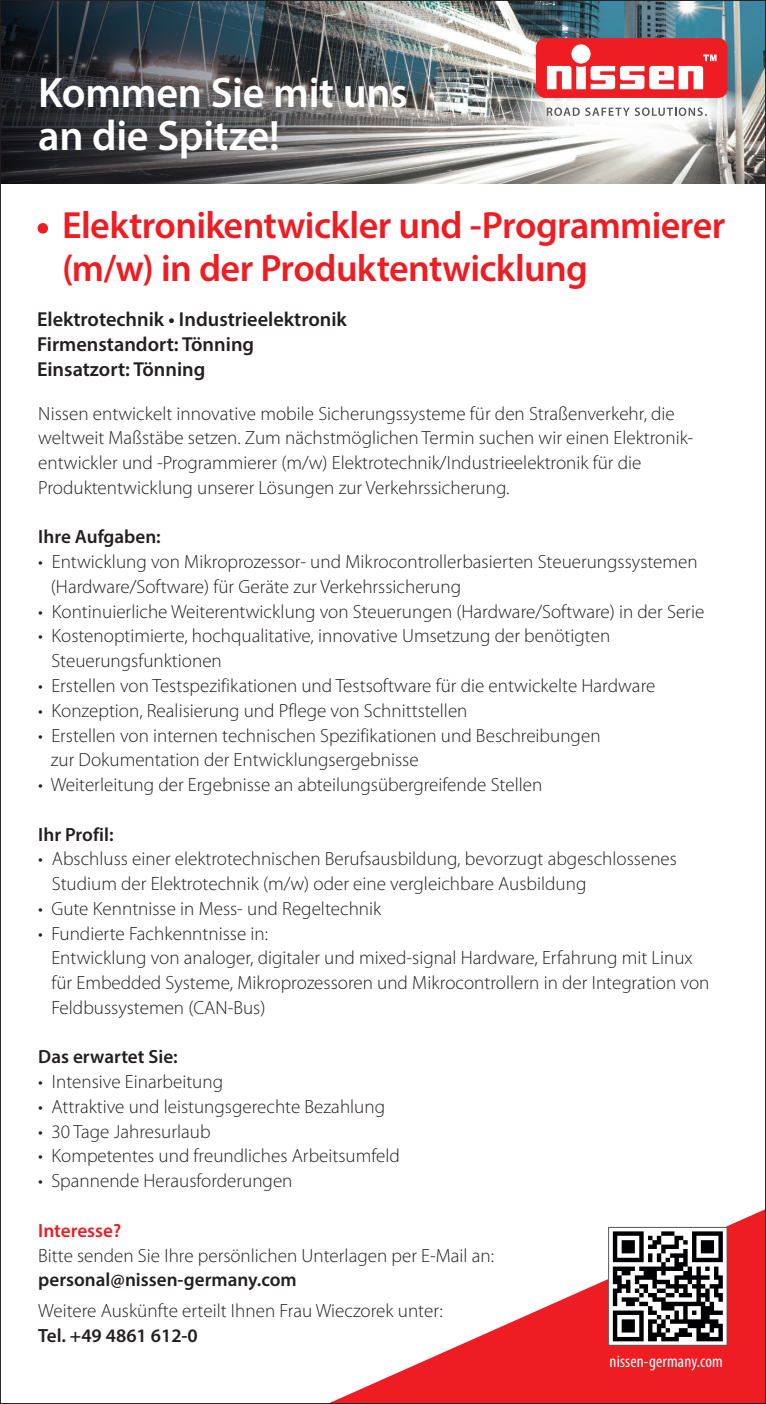
<style>
.page{position:relative;width:766px;height:1404px;background:#fff}
.page>*{position:absolute;margin:0;border:0;box-sizing:border-box;transform-origin:0 0}
.t1{font:600 42.75px/42.8px "Myriad Pro";letter-spacing:-.01em;color:#fff}
.t2{font:600 38.02px/42.8px "Myriad Pro";letter-spacing:-.015em;color:#ee1d23}
.t3{font:600 20.25px/24.8px "Myriad Pro";color:#231f20}
.t4{font:300 19.12px/24.8px "Myriad Pro";color:#231f20}
.t5{font:600 19.12px "Myriad Pro";color:#231f20}
.t6{font:600 19.12px "Myriad Pro";color:#ee1d23}
.t7{font:condensed 17.32px "Myriad Pro";letter-spacing:.01em;color:#fff}
.s1{font-size:38.25px}
</style>
<div class="page">
<img style="left:430px;top:2px;width:333px;height:182px">
<svg style="left:334px;top:1210px;width:429px;height:191px"></svg>
<svg style="left:2px;top:2px;width:428px;height:182px;background:#4d5155"></svg>
<div style="left:38px;top:223px;width:10px;height:10px;border:4px solid #ee1d23;border-radius:50%"></div>
<div style="left:608px;top:1227px;width:118px;height:117px;background:#fff"></div>
<svg style="left:612px;top:1231px;width:110px;height:110px"></svg>
<div style="left:608px;top:1226px;width:119px;height:119px;border:1px solid #57585a"></div>
<svg style="left:509px;top:80px;width:250px;height:62px"></svg>
<svg style="left:546px;top:107px;width:33px;height:9px"></svg>
<svg style="left:585px;top:107px;width:121px;height:9px"></svg>
<div style="left:536px;top:38px;width:191px;height:60px;background:#ee1d23;border-radius:9px"></div>
<div style="left:571px;top:44px;width:19px;height:20px;background:#fff;border-radius:50%"></div>
<svg style="left:546px;top:55px;width:170px;height:34px"></svg>
<h1 class="t1" style="left:38px;top:71px;width:371px">Kommen Sie mit uns an die Spitze!</h1>
<h2 class="t2" style="left:62px;top:203px;width:664px;text-indent:-24px"><span class="s1">·</span> Elektronikentwickler und -Programmierer (m/w) in der Produktentwicklung</h2>
<p class="t3" style="left:37px;top:307px;width:311px">Elektrotechnik • Industrieelektronik<br>Firmenstandort: Tönning<br>Einsatzort: Tönning</p>
<p class="t4" style="left:38px;top:400px;width:656px">Nissen entwickelt innovative mobile Sicherungssysteme für den Straßenverkehr, die weltweit Maßstäbe setzen. Zum nächstmöglichen Termin suchen wir einen Elektronik&shy;entwickler und -Programmierer (m/w) Elektrotechnik/Industrieelektronik für die Produktentwicklung unserer Lösungen zur Verkehrssicherung.</p>
<p class="t5" style="left:38px;top:524px;width:124px">Ihre Aufgaben:</p>
<p class="t4" style="left:51px;top:549px;width:648px;text-indent:-13px">• Entwicklung von Mikroprozessor- und Mikrocontrollerbasierten Steuerungssystemen (Hardware/Software) für Geräte zur Verkehrssicherung</p>
<p class="t4" style="left:38px;top:598px;width:667px">• Kontinuierliche Weiterentwicklung von Steuerungen (Hardware/Software) in der Serie</p>
<p class="t4" style="left:51px;top:623px;width:560px;text-indent:-13px">• Kostenoptimierte, hochqualitative, innovative Umsetzung der benötigten<br>Steuerungsfunktionen</p>
<p class="t4" style="left:38px;top:673px;width:618px">• Erstellen von Testspezifikationen und Testsoftware für die entwickelte Hardware</p>
<p class="t4" style="left:38px;top:697px;width:430px">• Konzeption, Realisierung und Pflege von Schnittstellen</p>
<p class="t4" style="left:51px;top:722px;width:551px;text-indent:-13px">• Erstellen von internen technischen Spezifikationen und Beschreibungen zur Dokumentation der Entwicklungsergebnisse</p>
<p class="t4" style="left:38px;top:772px;width:505px">• Weiterleitung der Ergebnisse an abteilungsübergreifende Stellen</p>
<p class="t5" style="left:38px;top:821px;width:77px">Ihr Profil:</p>
<p class="t4" style="left:52px;top:846px;width:626px;text-indent:-14px">• Abschluss einer elektrotechnischen Berufsausbildung, bevorzugt abgeschlossenes<br>Studium der Elektrotechnik (m/w) oder eine vergleichbare Ausbildung</p>
<p class="t4" style="left:38px;top:895px;width:344px">• Gute Kenntnisse in Mess- und Regeltechnik</p>
<p class="t4" style="left:51px;top:920px;width:659px;text-indent:-13px">• Fundierte Fachkenntnisse in:<br>Entwicklung von analoger, digitaler und mixed-signal Hardware, Erfahrung mit Linux für Embedded Systeme, Mikroprozessoren und Mikrocontrollern in der Integration von Feldbussystemen (CAN-Bus)</p>
<p class="t5" style="left:38px;top:1044px;width:141px">Das erwartet Sie:</p>
<p class="t4" style="left:38px;top:1069px;width:186px">• Intensive Einarbeitung</p>
<p class="t4" style="left:38px;top:1093px;width:348px">• Attraktive und leistungsgerechte Bezahlung</p>
<p class="t4" style="left:38px;top:1118px;width:174px">• 30 Tage Jahresurlaub</p>
<p class="t4" style="left:38px;top:1143px;width:363px">• Kompetentes und freundliches Arbeitsumfeld</p>
<p class="t4" style="left:38px;top:1168px;width:256px">• Spannende Herausforderungen</p>
<p class="t6" style="left:38px;top:1217px;width:84px">Interesse?</p>
<p class="t4" style="left:38px;top:1242px;width:457px">Bitte senden Sie Ihre persönlichen Unterlagen per E-Mail an:</p>
<p class="t5" style="left:38px;top:1267px;width:260px">personal@nissen-germany.com</p>
<p class="t4" style="left:38px;top:1298px;width:406px">Weitere Auskünfte erteilt Ihnen Frau Wieczorek unter:</p>
<p class="t5" style="left:38px;top:1323px;width:161px">Tel. +49 4861 612-0</p>
<p class="t7" style="left:609px;top:1350px;width:115px">nissen-germany.com</p>
</div>
